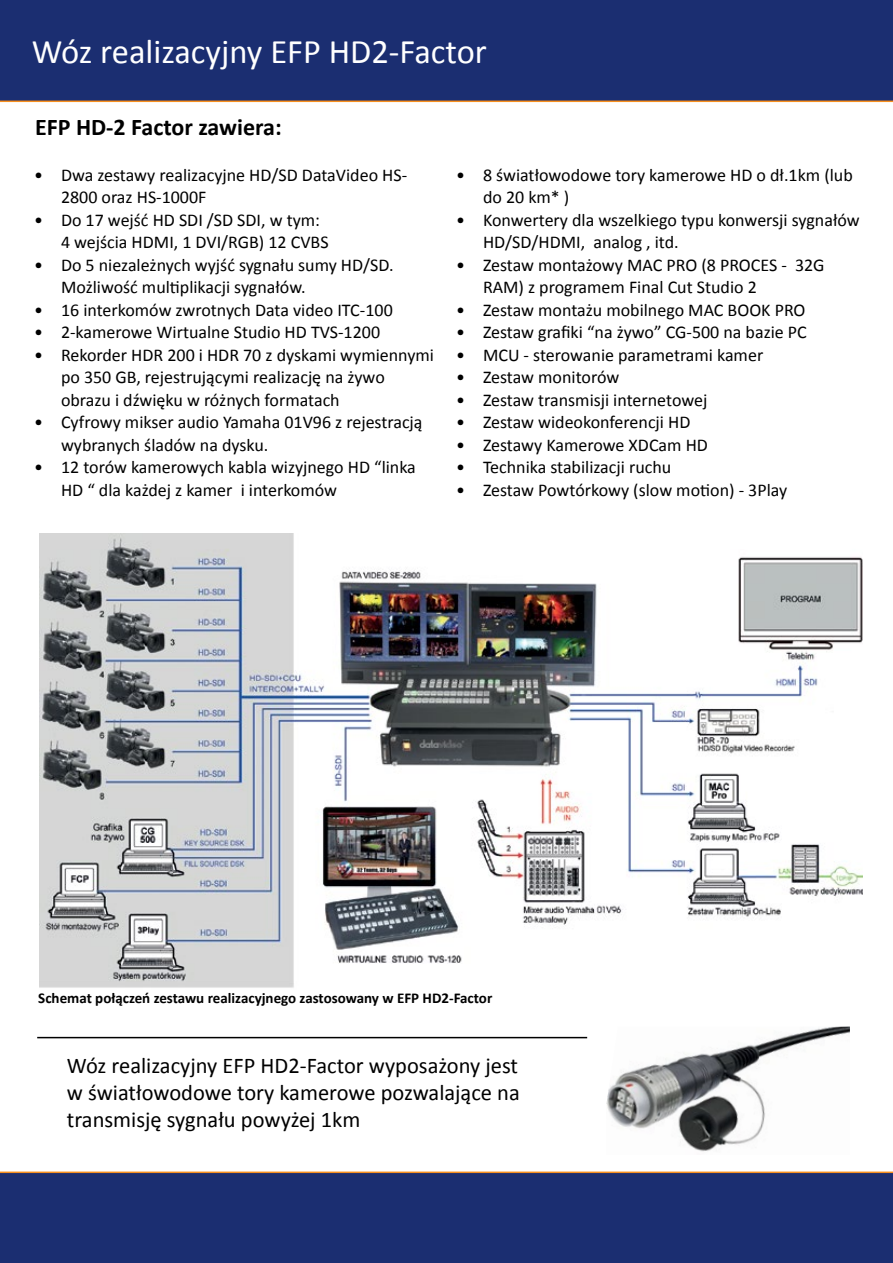
<style>
.page{position:relative;width:893px;height:1263px;background:#fff}
.page>*{position:absolute;margin:0;border:0;box-sizing:border-box;transform-origin:0 0}
.t1{font:34.5px "Calibri";color:#fff}
.t2{font:700 24px "Calibri";color:#000}
.t3{font:22.5px/27px "Calibri";color:#000;text-align:justify}
.t4{font:18px/22.5px "Calibri";color:#000}
.t5{font:700 15px "Calibri";color:#000}
</style>
<div class="page">
<div style="left:0;top:0;width:893px;height:102px;background:#1b2e71"></div>
<div style="left:0;top:1171px;width:893px;height:92px;background:#1b2e71"></div>
<img style="left:39px;top:534px;width:823px;height:454px">
<img style="left:606px;top:1026px;width:244px;height:126px">
<hr style="left:37px;top:1037px;width:550px;height:1px;background:#000">
<h1 class="t1" style="left:32px;top:30px;width:457px">Wóz realizacyjny EFP HD2-Factor</h1>
<h2 class="t2" style="left:35px;top:112px;width:248px">EFP HD-2 Factor zawiera:</h2>
<p class="t4" style="left:61px;top:163px;width:348px;text-indent:-27px">• Dwa zestawy realizacyjne HD/SD DataVideo HS-<br>2800 oraz HS-1000F</p>
<p class="t4" style="left:61px;top:208px;width:269px;text-indent:-27px">• Do 17 wejść HD SDI /SD SDI, w tym:<br>4 wejścia HDMI, 1 DVI/RGB) 12 CVBS</p>
<p class="t4" style="left:61px;top:253px;width:334px;text-indent:-27px">• Do 5 niezależnych wyjść sygnału sumy HD/SD.<br>Możliwość multiplikacji sygnałów.</p>
<p class="t4" style="left:34px;top:298px;width:360px">• 16 interkomów zwrotnych Data video ITC-100</p>
<p class="t4" style="left:34px;top:321px;width:348px">• 2-kamerowe Wirtualne Studio HD TVS-1200</p>
<p class="t4" style="left:61px;top:343px;width:375px;text-indent:-27px">• Rekorder HDR 200 i HDR 70 z dyskami wymiennymi po 350 GB, rejestrującymi realizację na żywo obrazu i dźwięku w różnych formatach</p>
<p class="t4" style="left:61px;top:411px;width:363px;text-indent:-27px">• Cyfrowy mikser audio Yamaha 01V96 z rejestracją wybranych śladów na dysku.</p>
<p class="t4" style="left:61px;top:456px;width:356px;text-indent:-27px">• 12 torów kamerowych kabla wizyjnego HD “linka<br>HD “ dla każdej z kamer i interkomów</p>
<p class="t4" style="left:483px;top:163px;width:371px;text-indent:-27px">• 8 światłowodowe tory kamerowe HD o dł.1km (lub do 20 km* )</p>
<p class="t4" style="left:483px;top:208px;width:378px;text-indent:-27px">• Konwertery dla wszelkiego typu konwersji sygnałów<br>HD/SD/HDMI, analog , itd.</p>
<p class="t4" style="left:483px;top:253px;width:343px;text-indent:-27px">• Zestaw montażowy MAC PRO (8 PROCES - 32G<br>RAM) z programem Final Cut Studio 2</p>
<p class="t4" style="left:456px;top:298px;width:351px">• Zestaw montażu mobilnego MAC BOOK PRO</p>
<p class="t4" style="left:456px;top:321px;width:352px">• Zestaw grafiki “na żywo” CG-500 na bazie PC</p>
<p class="t4" style="left:456px;top:343px;width:309px">• MCU - sterowanie parametrami kamer</p>
<p class="t4" style="left:456px;top:366px;width:165px">• Zestaw monitorów</p>
<p class="t4" style="left:456px;top:388px;width:253px">• Zestaw transmisji internetowej</p>
<p class="t4" style="left:456px;top:411px;width:236px">• Zestaw wideokonferencji HD</p>
<p class="t4" style="left:456px;top:433px;width:253px">• Zestawy Kamerowe XDCam HD</p>
<p class="t4" style="left:456px;top:456px;width:217px">• Technika stabilizacji ruchu</p>
<p class="t4" style="left:456px;top:478px;width:333px">• Zestaw Powtórkowy (slow motion) - 3Play</p>
<p class="t5" style="left:38px;top:988px;width:456px">Schemat połączeń zestawu realizacyjnego zastosowany w EFP HD2-Factor</p>
<p class="t3" style="left:67px;top:1052px;width:454px">Wóz realizacyjny EFP HD2-Factor wyposażony jest w światłowodowe tory kamerowe pozwalające na transmisję sygnału powyżej 1km</p>
</div>
